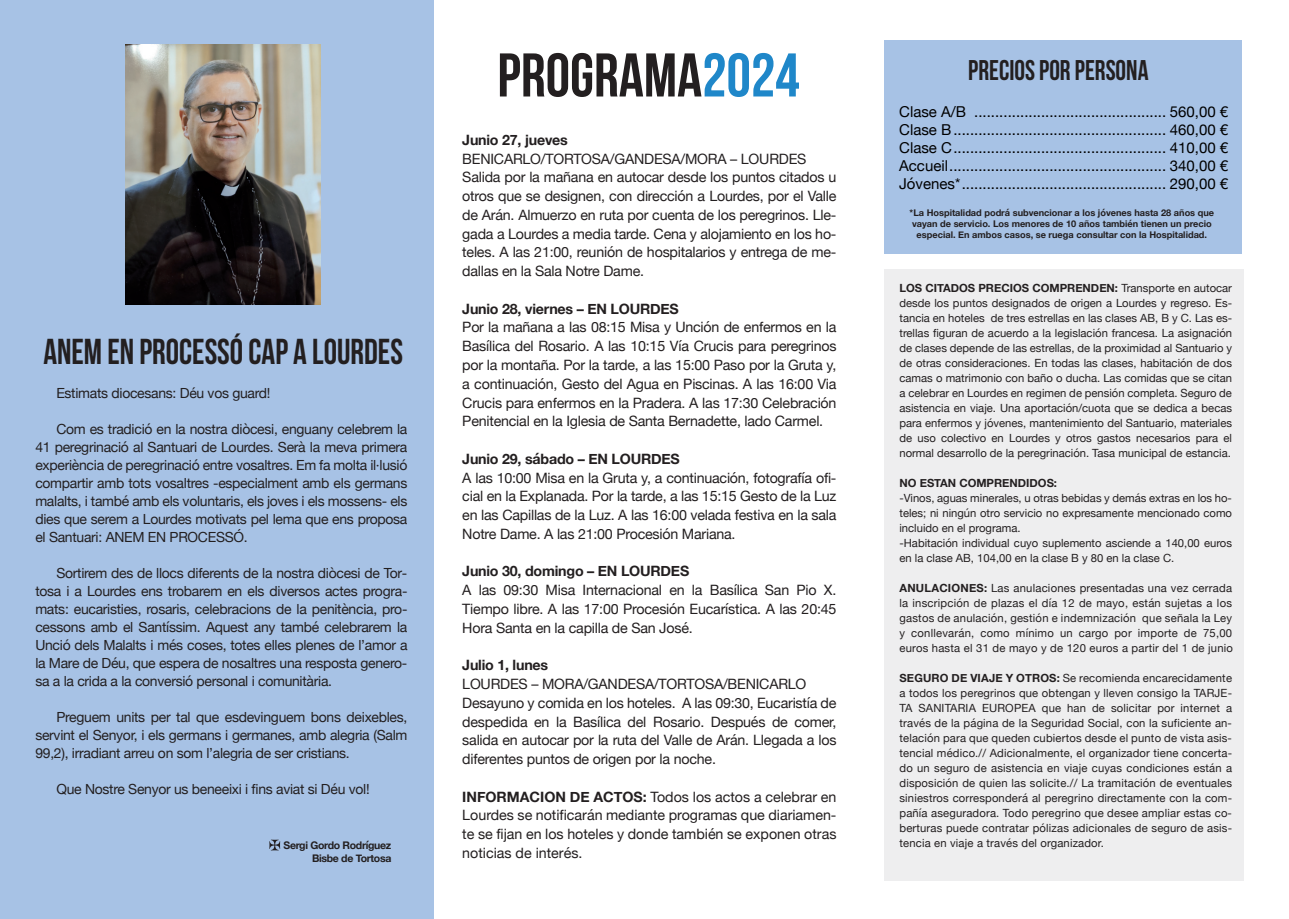
<style>
.page{position:relative;width:1289px;height:919px;background:#fff}
.page>*{position:absolute;margin:0;border:0;box-sizing:border-box;transform-origin:0 0}
.t1{font:700 61.5px "Bebas Neue";color:#231f20}
.t2{font:36px "Bebas Neue";color:#231f20;scale:.94 1}
.t3{font:700 28.5px "Bebas Neue";color:#231f20;scale:.94 1}
.t4{font:15px/18px "Helvetica Neue";color:#000;text-align:justify}
.t5{font:14.25px/18.8px "Helvetica Neue";letter-spacing:-.015em;color:#231f20;text-align:justify}
.t6{font:700 14.25px "Helvetica Neue";letter-spacing:-.015em;color:#231f20}
.t7{font:13.95px/18px "Helvetica Neue";letter-spacing:-.02em;color:#231f20;text-align:justify}
.t8{font:11.25px/15px "Helvetica Neue";color:#231f20;text-align:justify}
.t9{font:700 11.25px "Helvetica Neue";color:#231f20}
.t10{font:700 10.5px/13.5px "Helvetica Neue";letter-spacing:-.03em;color:#231f20;text-align:right}
.t11{font:700 9.15px/11.1px "Helvetica Neue";color:#231f20;text-align:center}
.s1{color:#1f87c9}
.s2{font-weight:700}
</style>
<div class="page">
<div style="left:0;top:0;width:434px;height:918px;background:#a7c2e5"></div>
<div style="left:884px;top:268px;width:359px;height:612px;background:#eeeeef"></div>
<div style="left:884px;top:40px;width:358px;height:213px;background:#a7c2e5"></div>
<svg style="left:269px;top:839px;width:11px;height:11px"></svg>
<img style="left:125px;top:44px;width:196px;height:261px">
<h2 class="t2" style="left:43px;top:332px;width:384px">ANEM EN PROCESSÓ CAP A LOURDES</h2>
<p class="t7" style="left:56px;top:384px;width:216px">Estimats diocesans: Déu vos guard!</p>
<p class="t7" style="left:35px;top:420px;width:373px;text-indent:21px">Com es tradició en la nostra diòcesi, enguany celebrem la 41 peregrinació al Santuari de Lourdes. Serà la meva primera experiència de peregrinació entre vosaltres. Em fa molta il·lusió compartir amb tots vosaltres -especialment amb els germans malalts, i també amb els voluntaris, els joves i els mossens- els dies que serem a Lourdes motivats pel lema que ens proposa el Santuari: ANEM EN PROCESSÓ.</p>
<p class="t7" style="left:35px;top:564px;width:373px;text-indent:21px">Sortirem des de llocs diferents de la nostra diòcesi de Tor&shy;tosa i a Lourdes ens trobarem en els diversos actes progra&shy;mats: eucaristies, rosaris, celebracions de la penitència, pro&shy;cessons amb el Santíssim. Aquest any també celebrarem la Unció dels Malalts i més coses, totes elles plenes de l’amor a la Mare de Déu, que espera de nosaltres una resposta genero&shy;sa a la crida a la conversió personal i comunitària.</p>
<p class="t7" style="left:35px;top:708px;width:373px;text-indent:21px">Preguem units per tal que esdevinguem bons deixebles, servint el Senyor, i els germans i germanes, amb alegria (Salm 99,2), irradiant arreu on som l’alegria de ser cristians.</p>
<p class="t7" style="left:56px;top:780px;width:315px">Que Nostre Senyor us beneeixi i fins aviat si Déu vol!</p>
<p class="t10" style="left:283px;top:838px;width:109px">Sergi Gordo Rodríguez<br>Bisbe de Tortosa</p>
<h1 class="t1" style="left:497px;top:41px;width:304px">PROGRAMA<span class="s1">2024</span></h1>
<p class="t6" style="left:462px;top:128px;width:107px">Junio 27, jueves</p>
<p class="t5" style="left:462px;top:150px;width:376px;text-align:left">BENICARLO/TORTOSA/GANDESA/MORA – LOURDES Salida por la mañana en autocar desde los puntos citados u otros que se designen, con dirección a Lourdes, por el Valle de Arán. Almuerzo en ruta por cuenta de los peregrinos. Lle&shy;gada a Lourdes a media tarde. Cena y alojamiento en los ho&shy;teles. A las 21:00, reunión de hospitalarios y entrega de me&shy;dallas en la Sala Notre Dame.</p>
<p class="t6" style="left:462px;top:297px;width:218px">Junio 28, viernes – EN LOURDES</p>
<p class="t5" style="left:462px;top:319px;width:376px">Por la mañana a las 08:15 Misa y Unción de enfermos en la Basílica del Rosario. A las 10:15 Vía Crucis para peregrinos por la montaña. Por la tarde, a las 15:00 Paso por la Gruta y, a continuación, Gesto del Agua en Piscinas. A las 16:00 Via Crucis para enfermos en la Pradera. A las 17:30 Celebración Penitencial en la Iglesia de Santa Bernadette, lado Carmel.</p>
<p class="t6" style="left:462px;top:447px;width:219px">Junio 29, sábado – EN LOURDES</p>
<p class="t5" style="left:462px;top:469px;width:376px">A las 10:00 Misa en la Gruta y, a continuación, fotografía ofi&shy;cial en la Explanada. Por la tarde, a las 15:15 Gesto de la Luz en las Capillas de la Luz. A las 16:00 velada festiva en la sala Notre Dame. A las 21:00 Procesión Mariana.</p>
<p class="t6" style="left:462px;top:560px;width:228px">Junio 30, domingo – EN LOURDES</p>
<p class="t5" style="left:462px;top:581px;width:375px">A las 09:30 Misa Internacional en la Basílica San Pio X.<br>Tiempo libre. A las 17:00 Procesión Eucarística. A las 20:45<br>Hora Santa en la capilla de San José.</p>
<p class="t6" style="left:462px;top:654px;width:87px">Julio 1, lunes</p>
<p class="t5" style="left:462px;top:675px;width:376px;text-align:left">LOURDES – MORA/GANDESA/TORTOSA/BENICARLO Desayuno y comida en los hoteles. A las 09:30, Eucaristía de despedida en la Basílica del Rosario. Después de comer, salida en autocar por la ruta del Valle de Arán. Llegada a los diferentes puntos de origen por la noche.</p>
<p class="t5" style="left:462px;top:787px;width:376px"><span class="s2">INFORMACION DE ACTOS:</span> Todos los actos a celebrar en Lourdes se notificarán mediante programas que diariamen&shy;te se fijan en los hoteles y donde también se exponen otras noticias de interés.</p>
<h3 class="t3" style="left:968px;top:55px;width:193px">PRECIOS POR PERSONA</h3>
<p class="t4" style="left:899px;top:104px;width:330px">Clase A/B .............................................. 560,00 € Clase B................................................... 460,00 € Clase C................................................... 410,00 € Accueil.................................................... 340,00 € Jóvenes*................................................. 290,00 €</p>
<p class="t11" style="left:909px;top:207px;width:306px">*La Hospitalidad podrá subvencionar a los jóvenes hasta 28 años que vayan de servicio. Los menores de 10 años también tienen un precio especial. En ambos casos, se ruega consultar con la Hospitalidad.</p>
<p class="t8" style="left:899px;top:281px;width:334px"><span class="s2">LOS CITADOS PRECIOS COMPRENDEN:</span> Transporte en autocar desde los puntos designados de origen a Lourdes y regreso. Es&shy;tancia en hoteles de tres estrellas en las clases AB, B y C. Las es&shy;trellas figuran de acuerdo a la legislación francesa. La asignación de clases depende de las estrellas, de la proximidad al Santuario y de otras consideraciones. En todas las clases, habitación de dos camas o matrimonio con baño o ducha. Las comidas que se citan a celebrar en Lourdes en regimen de pensión completa. Seguro de asistencia en viaje. Una aportación/cuota que se dedica a becas para enfermos y jóvenes, mantenimiento del Santuario, materiales de uso colectivo en Lourdes y otros gastos necesarios para el normal desarrollo de la peregrinación. Tasa municipal de estancia.</p>
<p class="t9" style="left:899px;top:474px;width:159px">NO ESTAN COMPRENDIDOS:</p>
<p class="t8" style="left:899px;top:491px;width:334px;text-align:left">-Vinos, aguas minerales, u otras bebidas y demás extras en los ho&shy;teles; ni ningún otro servicio no expresamente mencionado como incluido en el programa.<br>-Habitación individual cuyo suplemento asciende a 140,00 euros en la clase AB, 104,00 en la clase B y 80 en la clase C.</p>
<p class="t8" style="left:899px;top:581px;width:335px"><span class="s2">ANULACIONES:</span> Las anulaciones presentadas una vez cerrada la inscripción de plazas el día 12 de mayo, están sujetas a los gastos de anulación, gestión e indemnización que señala la Ley y conllevarán, como mínimo un cargo por importe de 75,00 euros hasta el 31 de mayo y de 120 euros a partir del 1 de junio</p>
<p class="t8" style="left:899px;top:671px;width:334px"><span class="s2">SEGURO DE VIAJE Y OTROS:</span> Se recomienda encarecidamente a todos los peregrinos que obtengan y lleven consigo la TARJE-TA SANITARIA EUROPEA que han de solicitar por internet a través de la página de la Seguridad Social, con la suficiente an&shy;telación para que queden cubiertos desde el punto de vista asis&shy;tencial médico.// Adicionalmente, el organizador tiene concerta&shy;do un seguro de asistencia en viaje cuyas condiciones están a disposición de quien las solicite.// La tramitación de eventuales siniestros corresponderá al peregrino directamente con la com&shy;pañía aseguradora. Todo peregrino que desee ampliar estas co&shy;berturas puede contratar pólizas adicionales de seguro de asis&shy;tencia en viaje a través del organizador.</p>
</div>
